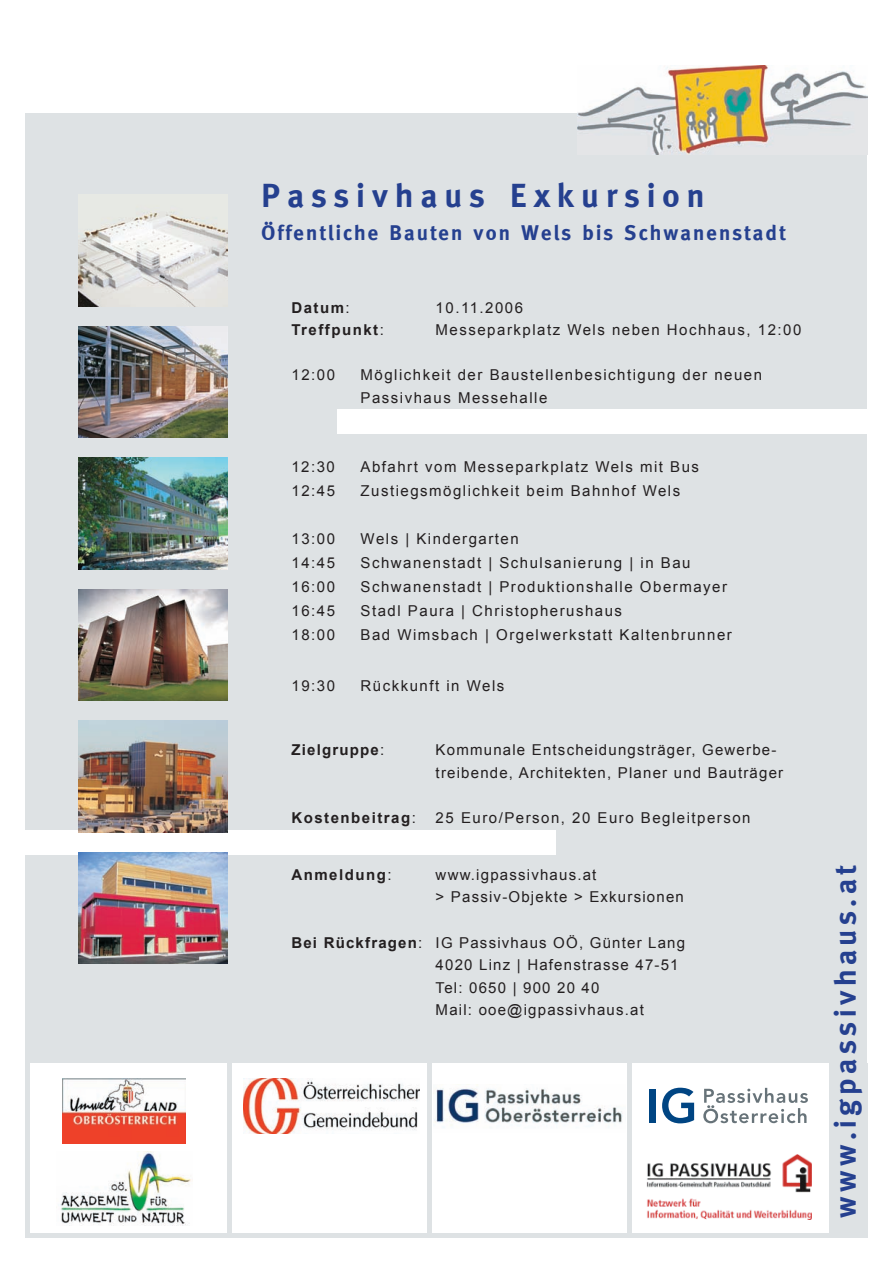
<style>
.page{position:relative;width:893px;height:1263px;background:#fff}
.page>*{position:absolute;margin:0;border:0;box-sizing:border-box;transform-origin:0 0}
.t1{font:700 33px "Meta";letter-spacing:.22em;color:#25408f}
.t2{font:700 30px "Meta";letter-spacing:.15em;color:#25408f}
.t3{font:700 21px "Meta";letter-spacing:.1em;color:#25408f}
.t4{font:15px/22.5px "Arial";letter-spacing:.1em;color:#231f20}
.t5{font:15px/22.5px "Arial";letter-spacing:.08em;color:#231f20}
.t6{font:700 15px "Arial";letter-spacing:.1em;color:#231f20}
.t7{font:700 15px "Arial";letter-spacing:.08em;color:#231f20}
.s1{font-weight:400}
.s2{font-weight:700}
</style>
<div class="page">
<div style="left:26px;top:113px;width:841px;height:950px;background:#dee2e4"></div>
<hr style="left:26px;top:1063px;width:4px;height:170px;background:#dee2e4">
<div style="left:227px;top:1063px;width:5px;height:170px;background:#dee2e4"></div>
<div style="left:427px;top:1063px;width:5px;height:170px;background:#dee2e4"></div>
<hr style="left:627px;top:1063px;width:4px;height:170px;background:#dee2e4">
<div style="left:829px;top:1063px;width:38px;height:174px;background:#dee2e4"></div>
<hr style="left:26px;top:1233px;width:803px;height:4px;background:#dee2e4">
<img style="left:577px;top:66px;width:290px;height:88px">
<div style="left:337px;top:409px;width:530px;height:24px;background:#fff"></div>
<div style="left:26px;top:830px;width:530px;height:24px;background:#fff"></div>
<img style="left:60px;top:1152px;width:131px;height:73px">
<img style="left:63px;top:1079px;width:122px;height:64px">
<svg style="left:703px;top:1088px;width:105px;height:35px"></svg>
<div style="left:649px;top:1088px;width:6px;height:34px;background:#004583"></div>
<svg style="left:662px;top:1088px;width:32px;height:35px"></svg>
<img style="left:647px;top:1155px;width:164px;height:65px">
<img style="left:435px;top:1084px;width:188px;height:44px">
<img style="left:244px;top:1079px;width:175px;height:55px">
<img style="left:79px;top:207px;width:148px;height:99px">
<img style="left:79px;top:326px;width:148px;height:112px">
<img style="left:79px;top:458px;width:148px;height:111px">
<img style="left:79px;top:589px;width:148px;height:112px">
<img style="left:79px;top:721px;width:148px;height:111px">
<img style="left:79px;top:852px;width:148px;height:112px">
<h1 class="t1" style="left:261px;top:177px;width:444px">Passivhaus Exkursion</h1>
<h3 class="t3" style="left:261px;top:221px;width:525px">Öffentliche Bauten von Wels bis Schwanenstadt</h3>
<p class="t6" style="left:291px;top:298px;width:60px">Datum<span class="s1">:</span></p>
<p class="t4" style="left:436px;top:297px;width:89px">10.11.2006</p>
<p class="t6" style="left:291px;top:320px;width:94px">Treffpunkt<span class="s1">:</span></p>
<p class="t4" style="left:436px;top:319px;width:367px">Messeparkplatz Wels neben Hochhaus, 12:00</p>
<p class="t4" style="left:292px;top:364px;width:45px">12:00</p>
<p class="t4" style="left:361px;top:364px;width:403px">Möglichkeit der Baustellenbesichtigung der neuen<br>Passivhaus Messehalle</p>
<p class="t4" style="left:291px;top:456px;width:45px">12:30</p>
<p class="t4" style="left:361px;top:456px;width:340px">Abfahrt vom Messeparkplatz Wels mit Bus</p>
<p class="t4" style="left:292px;top:480px;width:45px">12:45</p>
<p class="t4" style="left:361px;top:480px;width:321px">Zustiegsmöglichkeit beim Bahnhof Wels</p>
<p class="t4" style="left:292px;top:528px;width:45px">13:00</p>
<p class="t4" style="left:361px;top:528px;width:160px">Wels | Kindergarten</p>
<p class="t4" style="left:292px;top:552px;width:45px">14:45</p>
<p class="t4" style="left:361px;top:552px;width:331px">Schwanenstadt | Schulsanierung | in Bau</p>
<p class="t4" style="left:292px;top:576px;width:45px">16:00</p>
<p class="t4" style="left:361px;top:576px;width:368px">Schwanenstadt | Produktionshalle Obermayer</p>
<p class="t4" style="left:292px;top:600px;width:45px">16:45</p>
<p class="t4" style="left:361px;top:600px;width:263px">Stadl Paura | Christopherushaus</p>
<p class="t4" style="left:292px;top:624px;width:45px">18:00</p>
<p class="t4" style="left:361px;top:624px;width:373px">Bad Wimsbach | Orgelwerkstatt Kaltenbrunner</p>
<p class="t4" style="left:292px;top:675px;width:45px">19:30</p>
<p class="t4" style="left:361px;top:675px;width:145px">Rückkunft in Wels</p>
<p class="t7" style="left:291px;top:740px;width:94px">Zielgruppe<span class="s1">:</span></p>
<p class="t5" style="left:436px;top:739px;width:349px">Kommunale Entscheidungsträger, Gewerbe&shy;treibende, Architekten, Planer und Bauträger</p>
<p class="t6" style="left:291px;top:808px;width:126px">Kostenbeitrag<span class="s1">:</span></p>
<p class="t4" style="left:436px;top:807px;width:316px">25 Euro/Person, 20 Euro Begleitperson</p>
<p class="t6" style="left:291px;top:865px;width:102px">Anmeldung<span class="s1">:</span></p>
<p class="t5" style="left:436px;top:864px;width:250px">www.igpassivhaus.at<br>&gt; Passiv-Objekte &gt; Exkursionen</p>
<p class="t5" style="left:436px;top:931px;width:251px;text-indent:-144px"><span class="s2">Bei Rückfragen</span>: IG Passivhaus OÖ, Günter Lang<br>4020 Linz | Hafenstrasse 47-51<br>Tel: 0650 | 900 20 40<br>Mail: ooe@igpassivhaus.at</p>
<h2 class="t2" style="left:828px;top:1218px;width:355px;rotate:-90deg">www.igpassivhaus.at</h2>
</div>
